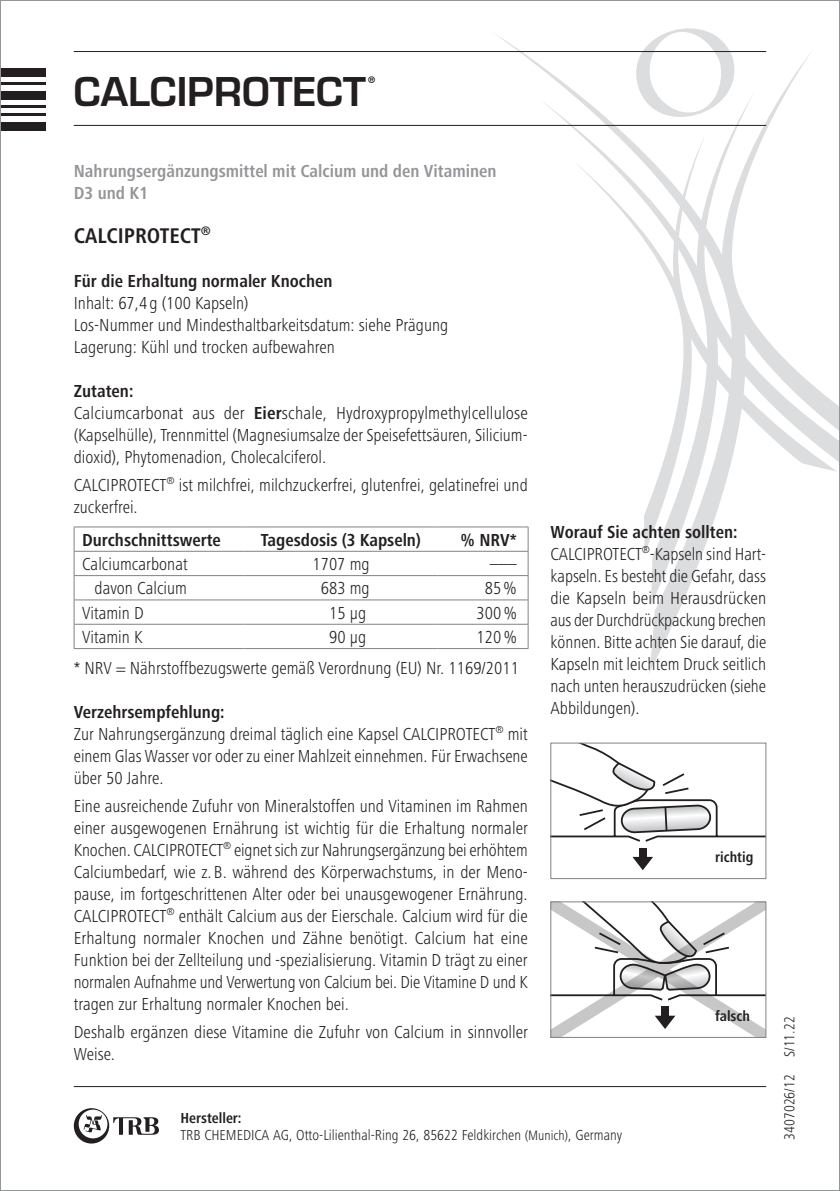
<style>
.page{position:relative;width:840px;height:1191px;background:#fff}
.page>*{position:absolute;margin:0;border:0;box-sizing:border-box;transform-origin:0 0}
.t1{font:600 38.6px "Eurostile";color:#231f20}
.t2{font:700 condensed 22px "Frutiger Next LTW1 G";color:#231f20}
.t3{font:300 condensed 18px/22px "Frutiger Next LTW1 G";color:#231f20}
.t4{font:700 condensed 18px "Frutiger Next LTW1 G";color:#231f20}
.t5{font:700 condensed 18px/22px "Frutiger Next LTW1 G";color:#939598}
.t6{font:300 condensed 15px/17px "Frutiger Next LTW1 G";color:#231f20}
.t7{font:700 condensed 15px "Frutiger Next LTW1 G";color:#231f20}
.t8{font:700 8.8px "Eurostile";color:#231f20}
.s1{font-weight:700}
.s2{font-size:14px}
</style>
<div class="page">
<svg style="left:673px;top:28px;width:32px;height:3px"></svg>
<svg style="left:489px;top:31px;width:240px;height:642px"></svg>
<svg style="left:540px;top:100px;width:178px;height:506px"></svg>
<svg style="left:573px;top:161px;width:119px;height:393px"></svg>
<svg style="left:718px;top:50px;width:93px;height:425px"></svg>
<svg style="left:694px;top:93px;width:143px;height:379px"></svg>
<svg style="left:672px;top:134px;width:165px;height:337px"></svg>
<hr style="left:74px;top:125px;width:691px;height:1px;background:#231f20">
<hr style="left:74px;top:51px;width:691px;height:1px;background:#231f20">
<div style="left:0;top:68px;width:45px;height:9px;background:#231f20"></div>
<hr style="left:0;top:82px;width:45px;height:3px;background:#231f20">
<div style="left:0;top:91px;width:45px;height:8px;background:#231f20"></div>
<hr style="left:0;top:105px;width:45px;height:3px;background:#231f20">
<hr style="left:0;top:113px;width:45px;height:3px;background:#231f20">
<div style="left:0;top:122px;width:45px;height:8px;background:#231f20"></div>
<hr style="left:74px;top:1086px;width:691px;height:1px;background:#231f20">
<svg style="left:632px;top:857px;width:20px;height:13px"></svg>
<div style="left:638px;top:848px;width:8px;height:9px;background:#231f20"></div>
<svg style="left:552px;top:745px;width:211px;height:97px"></svg>
<div style="left:550px;top:743px;width:215px;height:136px;border:1px solid #808285"></div>
<svg style="left:552px;top:903px;width:211px;height:132px"></svg>
<div style="left:550px;top:901px;width:215px;height:136px;border:1px solid #808285"></div>
<svg style="left:74px;top:1108px;width:85px;height:35px"></svg>
<hr style="left:74px;top:526px;width:170px;height:1px;background:#808285">
<hr style="left:244px;top:526px;width:193px;height:1px;background:#808285">
<hr style="left:437px;top:526px;width:91px;height:1px;background:#808285">
<svg style="left:74px;top:527px;width:1px;height:121px"></svg>
<hr style="left:74px;top:551px;width:170px;height:1px;background:#808285">
<hr style="left:74px;top:575px;width:170px;height:1px;background:#808285">
<hr style="left:74px;top:599px;width:170px;height:1px;background:#808285">
<hr style="left:74px;top:624px;width:170px;height:1px;background:#808285">
<hr style="left:74px;top:648px;width:170px;height:1px;background:#808285">
<hr style="left:244px;top:551px;width:193px;height:1px;background:#808285">
<hr style="left:244px;top:575px;width:193px;height:1px;background:#808285">
<hr style="left:244px;top:599px;width:193px;height:1px;background:#808285">
<hr style="left:244px;top:624px;width:193px;height:1px;background:#808285">
<hr style="left:244px;top:648px;width:193px;height:1px;background:#808285">
<hr style="left:437px;top:551px;width:91px;height:1px;background:#808285">
<svg style="left:527px;top:527px;width:1px;height:121px"></svg>
<hr style="left:437px;top:575px;width:91px;height:1px;background:#808285">
<hr style="left:437px;top:599px;width:91px;height:1px;background:#808285">
<hr style="left:437px;top:624px;width:91px;height:1px;background:#808285">
<hr style="left:437px;top:648px;width:91px;height:1px;background:#808285">
<h1 class="t1" style="left:74px;top:67px;width:293px">CALCIPROTECT</h1>
<p class="t8" style="left:368px;top:74px;width:9px">®</p>
<p class="t5" style="left:74px;top:160px;width:424px">Nahrungsergänzungsmittel mit Calcium und den Vitaminen<br>D3 und K1</p>
<p class="t2" style="left:74px;top:223px;width:138px">CALCIPROTECT<sup>®</sup></p>
<p class="t4" style="left:74px;top:271px;width:260px">Für die Erhaltung normaler Knochen</p>
<p class="t3" style="left:74px;top:292px;width:376px">Inhalt: 67,4 g (100 Kapseln)<br>Los-Nummer und Mindesthaltbarkeitsdatum: siehe Prägung<br>Lagerung: Kühl und trocken aufbewahren</p>
<p class="t3" style="left:74px;top:380px;width:455px"><span class="s1">Zutaten:<br></span>Calciumcarbonat aus der <span class="s1">Eier</span>schale, Hydroxypropylmethylcellulose (Kapselhülle), Trennmittel (Magnesiumsalze der Speisefettsäuren, Silicium&shy;dioxid), Phytomenadion, Cholecalciferol.</p>
<p class="t3" style="left:74px;top:474px;width:455px">CALCIPROTECT<sup>®</sup> ist milchfrei, milchzuckerfrei, glutenfrei, gelatinefrei und zuckerfrei.</p>
<p class="t4" style="left:82px;top:529px;width:140px">Durchschnittswerte</p>
<p class="t4" style="left:260px;top:529px;width:162px">Tagesdosis (3 Kapseln)</p>
<p class="t4" style="left:460px;top:529px;width:58px">% NRV*</p>
<p class="t3" style="left:82px;top:553px;width:107px">Calciumcarbonat</p>
<p class="t3" style="left:312px;top:553px;width:59px">1707 mg</p>
<p class="t3" style="left:489px;top:553px;width:28px">–––</p>
<p class="t3" style="left:94px;top:577px;width:94px">davon Calcium</p>
<p class="t3" style="left:320px;top:577px;width:50px">683 mg</p>
<p class="t3" style="left:484px;top:577px;width:33px">85%</p>
<p class="t3" style="left:82px;top:601px;width:63px">Vitamin D</p>
<p class="t3" style="left:329px;top:601px;width:39px">15 µg</p>
<p class="t3" style="left:476px;top:601px;width:42px">300%</p>
<p class="t3" style="left:82px;top:626px;width:62px">Vitamin K</p>
<p class="t3" style="left:329px;top:626px;width:39px">90 µg</p>
<p class="t3" style="left:74px;top:621px;width:446px;line-height:31.4px;text-align:right">120%<br>* NRV = Nährstoffbezugswerte gemäß Verordnung (EU) Nr. 1169/2011</p>
<p class="t3" style="left:74px;top:701px;width:455px"><span class="s1">Verzehrsempfehlung:<br></span>Zur Nahrungsergänzung dreimal täglich eine Kapsel CALCIPROTECT<sup>®</sup> mit einem Glas Wasser vor oder zu einer Mahlzeit einnehmen. Für Erwachsene über 50 Jahre.</p>
<p class="t3" style="left:74px;top:795px;width:455px;text-align:justify">Eine ausreichende Zufuhr von Mineralstoffen und Vitaminen im Rahmen einer ausgewogenen Ernährung ist wichtig für die Erhaltung normaler Knochen. CALCIPROTECT<sup>®</sup> eignet sich zur Nahrungsergänzung bei erhöhtem Calciumbedarf, wie z. B. während des Körperwachstums, in der Meno&shy;pause, im fortgeschrittenen Alter oder bei unausgewogener Ernährung.<br>CALCIPROTECT<sup>®</sup> enthält Calcium aus der Eierschale. Calcium wird für die Erhaltung normaler Knochen und Zähne benötigt. Calcium hat eine Funktion bei der Zellteilung und -spezialisierung. Vitamin D trägt zu einer normalen Aufnahme und Verwertung von Calcium bei. Die Vitamine D und K tragen zur Erhaltung normaler Knochen bei.</p>
<p class="t3" style="left:74px;top:1020px;width:455px">Deshalb ergänzen diese Vitamine die Zufuhr von Calcium in sinnvoller<br>Weise.</p>
<p class="t3" style="left:550px;top:520px;width:217px"><span class="s1">Worauf Sie achten sollten:<br></span>CALCIPROTECT<sup>®</sup>-Kapseln sind Hart&shy;kapseln. Es besteht die Gefahr, dass die Kapseln beim Herausdrücken aus der Durchdrückpackung brechen können. Bitte achten Sie darauf, die<br>Kapseln mit leichtem Druck seitlich nach unten herauszudrücken (siehe<br>Abbildungen).</p>
<p class="t7" style="left:714px;top:848px;width:40px">richtig</p>
<p class="t7" style="left:714px;top:1007px;width:36px">falsch</p>
<p class="t6" style="left:180px;top:1109px;width:443px"><span class="s1">Hersteller:<br></span>TRB CHEMEDICA AG, Otto-Lilienthal-Ring 26, 85622 Feldkirchen <span class="s2">(Munich)</span>, Germany</p>
<p class="t6" style="left:780px;top:1140px;width:125px;rotate:-90deg">3407026/12 S/11.22</p>
</div>
